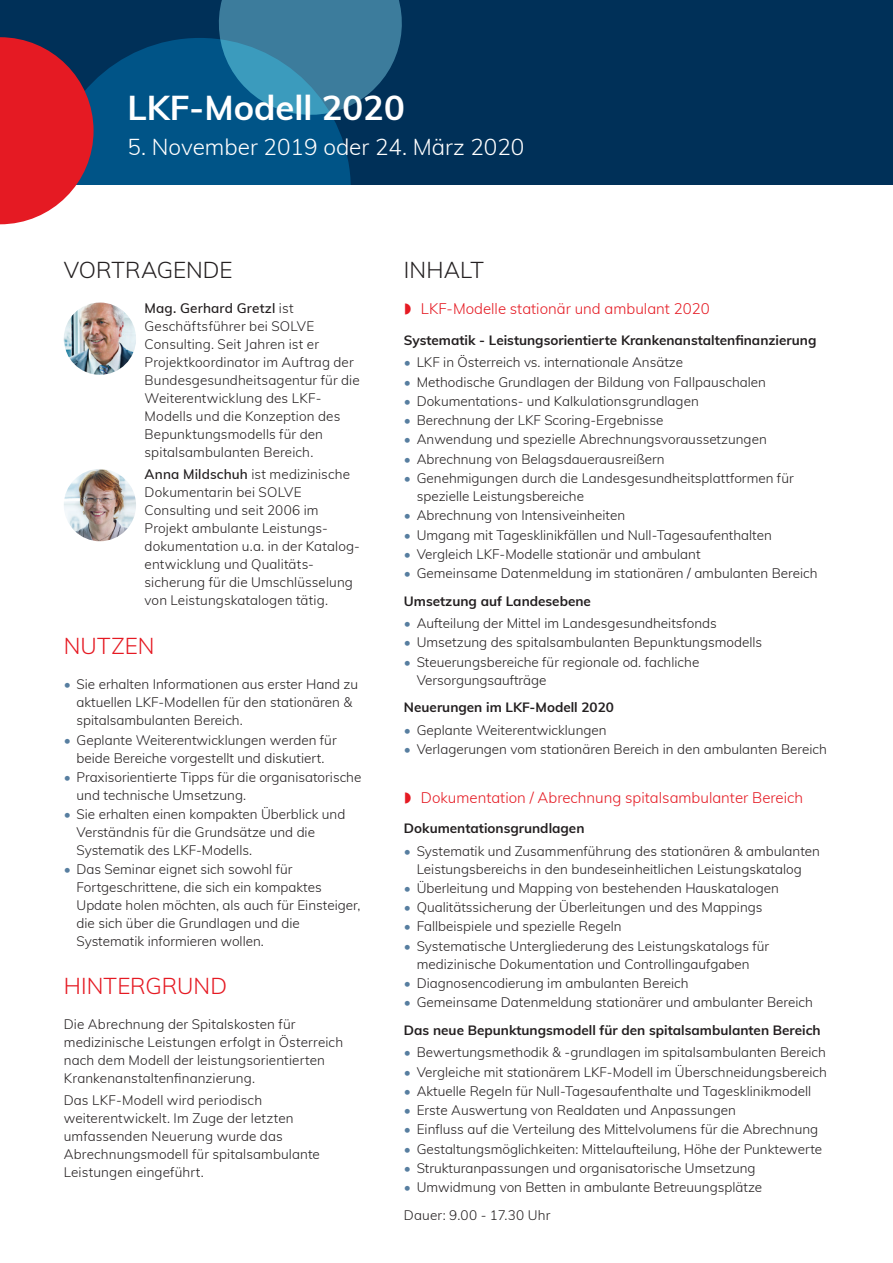
<style>
.page{position:relative;width:893px;height:1263px;background:#fff}
.page>*{position:absolute;margin:0;border:0;box-sizing:border-box;transform-origin:0 0}
.t1{font:700 34.5px "Muli";color:#fff}
.t2{font:300 22.5px "Muli";color:#fff}
.t3{font:300 22.5px "Muli";letter-spacing:.005em;color:#231f20}
.t4{font:300 22.5px "Muli";letter-spacing:.005em;color:#e51a23}
.t5{font:300 15px "Muli";color:#e51a23}
.t6{font:300 13.5px/18px "Muli";color:#231f20}
.t7{font:700 13.5px/27.8px "Muli";color:#231f20}
.s1{font-weight:600}
.s2{color:#577ea0}
.s3{font-weight:700}
.s4{font-weight:300;color:#577ea0}
.s5{font-weight:300}
</style>
<div class="page">
<div style="left:0;top:0;width:893px;height:185px;background:#003058"></div>
<svg style="left:0;top:0;width:402px;height:224px"></svg>
<img style="left:64px;top:302px;width:72px;height:73px;border-radius:36px">
<img style="left:64px;top:469px;width:72px;height:72px;border-radius:36px">
<h1 class="t1" style="left:128px;top:82px;width:279px">LKF-Modell 2020</h1>
<h2 class="t2" style="left:128px;top:131px;width:398px">5. November 2019 oder 24. März 2020</h2>
<h2 class="t3" style="left:64px;top:253px;width:94px">Vortragende</h2>
<p class="t6" style="left:145px;top:298px;width:217px"><span class="s1">Mag. Gerhard Gretzl</span> ist<br>Geschäftsführer bei SOLVE<br>Consulting. Seit Jahren ist er<br>Projektkoordinator im Auftrag der<br>Bundesgesundheitsagentur für die<br>Weiterentwicklung des LKF-<br>Modells und die Konzeption des<br>Bepunktungsmodells für den spitalsambulanten Bereich.</p>
<p class="t6" style="left:145px;top:465px;width:215px"><span class="s1">Anna Mildschuh</span> ist medizinische<br>Dokumentarin bei SOLVE<br>Consulting und seit 2006 im<br>Projekt ambulante Leistungs&shy;dokumentation u.a. in der Katalog&shy;entwicklung und Qualitäts&shy;sicherung für die Umschlüsselung von Leistungskatalogen tätig.</p>
<h2 class="t4" style="left:64px;top:630px;width:75px">Nutzen</h2>
<p class="t6" style="left:77px;top:675px;width:283px;text-indent:-13px"><span class="s2">•</span> Sie erhalten Informationen aus erster Hand zu aktuellen LKF-Modellen für den stationären &amp; spitalsambulanten Bereich.</p>
<p class="t6" style="left:64px;top:730px;width:274px;text-align:center"><span class="s2">•</span> Geplante Weiterentwicklungen werden für beide Bereiche vorgestellt und diskutiert.</p>
<p class="t6" style="left:77px;top:767px;width:286px;text-indent:-13px"><span class="s2">•</span> Praxisorientierte Tipps für die organisatorische und technische Umsetzung.</p>
<p class="t6" style="left:77px;top:805px;width:270px;text-indent:-13px"><span class="s2">•</span> Sie erhalten einen kompakten Überblick und<br>Verständnis für die Grundsätze und die<br>Systematik des LKF-Modells.</p>
<p class="t6" style="left:77px;top:860px;width:285px;text-indent:-13px"><span class="s2">•</span> Das Seminar eignet sich sowohl für Fortgeschrittene, die sich ein kompaktes Update holen möchten, als auch für Einsteiger, die sich über die Grundlagen und die Systematik informieren wollen.</p>
<h2 class="t4" style="left:64px;top:969px;width:165px">HINTERGRUND</h2>
<p class="t6" style="left:64px;top:1014px;width:281px">Die Abrechnung der Spitalskosten für medizinische Leistungen erfolgt in Österreich nach dem Modell der leistungsorientierten Krankenanstaltenfinanzierung.</p>
<p class="t6" style="left:64px;top:1091px;width:258px">Das LKF-Modell wird periodisch weiterentwickelt. Im Zuge der letzten umfassenden Neuerung wurde das Abrechnungsmodell für spitalsambulante Leistungen eingeführt.</p>
<h2 class="t3" style="left:404px;top:253px;width:81px">INHALT</h2>
<p class="t5" style="left:421px;top:298px;width:290px">LKF-Modelle stationär und ambulant 2020</p>
<p class="t7" style="left:404px;top:326px;width:414px">Systematik - Leistungsorientierte Krankenanstaltenfinanzierung</p>
<p class="t6" style="left:404px;top:353px;width:281px"><span class="s2">•</span> LKF in Österreich vs. internationale Ansätze</p>
<p class="t6" style="left:404px;top:372px;width:364px"><span class="s2">•</span> Methodische Grundlagen der Bildung von Fallpauschalen</p>
<p class="t6" style="left:404px;top:391px;width:296px"><span class="s2">•</span> Dokumentations- und Kalkulationsgrundlagen</p>
<p class="t6" style="left:404px;top:411px;width:261px"><span class="s2">•</span> Berechnung der LKF Scoring-Ergebnisse</p>
<p class="t6" style="left:404px;top:430px;width:364px"><span class="s2">•</span> Anwendung und spezielle Abrechnungsvoraussetzungen</p>
<p class="t6" style="left:404px;top:449px;width:262px"><span class="s2">•</span> Abrechnung von Belagsdauerausreißern</p>
<p class="t6" style="left:417px;top:468px;width:378px;text-indent:-13px"><span class="s2">•</span> Genehmigungen durch die Landesgesundheitsplattformen für spezielle Leistungsbereiche</p>
<p class="t6" style="left:404px;top:506px;width:223px"><span class="s2">•</span> Abrechnung von Intensiveinheiten</p>
<p class="t6" style="left:404px;top:525px;width:369px"><span class="s2">•</span> Umgang mit Tagesklinikfällen und Null-Tagesaufenthalten</p>
<p class="t6" style="left:404px;top:544px;width:298px"><span class="s2">•</span> Vergleich LKF-Modelle stationär und ambulant</p>
<p class="t6" style="left:404px;top:559px;width:415px;line-height:27.8px"><span class="s2">•</span> Gemeinsame Datenmeldung im stationären / ambulanten Bereich<br><span class="s3">Umsetzung auf Landesebene</span></p>
<p class="t6" style="left:404px;top:614px;width:314px"><span class="s2">•</span> Aufteilung der Mittel im Landesgesundheitsfonds</p>
<p class="t6" style="left:404px;top:633px;width:360px"><span class="s2">•</span> Umsetzung des spitalsambulanten Bepunktungsmodells</p>
<p class="t6" style="left:417px;top:652px;width:284px;text-indent:-13px"><span class="s2">•</span> Steuerungsbereiche für regionale od. fachliche<br>Versorgungsaufträge</p>
<p class="t7" style="left:404px;top:693px;width:211px">Neuerungen im LKF-Modell 2020</p>
<p class="t6" style="left:404px;top:720px;width:204px"><span class="s2">•</span> Geplante Weiterentwicklungen</p>
<p class="t6" style="left:404px;top:739px;width:424px"><span class="s2">•</span> Verlagerungen vom stationären Bereich in den ambulanten Bereich</p>
<p class="t5" style="left:421px;top:786px;width:384px">Dokumentation / Abrechnung spitalsambulanter Bereich</p>
<p class="t7" style="left:404px;top:814px;width:182px">Dokumentationsgrundlagen</p>
<p class="t6" style="left:404px;top:841px;width:418px;text-align:center"><span class="s2">•</span> Systematik und Zusammenführung des stationären &amp; ambulanten<br>Leistungsbereichs in den bundeseinheitlichen Leistungskatalog</p>
<p class="t6" style="left:404px;top:878px;width:376px"><span class="s2">•</span> Überleitung und Mapping von bestehenden Hauskatalogen</p>
<p class="t6" style="left:404px;top:898px;width:360px"><span class="s2">•</span> Qualitätssicherung der Überleitungen und des Mappings</p>
<p class="t6" style="left:404px;top:917px;width:219px"><span class="s2">•</span> Fallbeispiele und spezielle Regeln</p>
<p class="t6" style="left:404px;top:936px;width:367px;text-align:center"><span class="s2">•</span> Systematische Untergliederung des Leistungskatalogs für medizinische Dokumentation und Controllingaufgaben</p>
<p class="t6" style="left:404px;top:973px;width:286px"><span class="s2">•</span> Diagnosencodierung im ambulanten Bereich</p>
<p class="t7" style="left:404px;top:988px;width:418px"><span class="s4">•</span> <span class="s5">Gemeinsame Datenmeldung stationärer und ambulanter Bereich<br></span>Das neue Bepunktungsmodell für den spitalsambulanten Bereich</p>
<p class="t6" style="left:404px;top:1043px;width:423px"><span class="s2">•</span> Bewertungsmethodik &amp; -grundlagen im spitalsambulanten Bereich</p>
<p class="t6" style="left:404px;top:1062px;width:424px"><span class="s2">•</span> Vergleiche mit stationärem LKF-Modell im Überschneidungsbereich</p>
<p class="t6" style="left:404px;top:1081px;width:409px"><span class="s2">•</span> Aktuelle Regeln für Null-Tagesaufenthalte und Tagesklinikmodell</p>
<p class="t6" style="left:404px;top:1100px;width:333px"><span class="s2">•</span> Erste Auswertung von Realdaten und Anpassungen</p>
<p class="t6" style="left:404px;top:1120px;width:416px"><span class="s2">•</span> Einfluss auf die Verteilung des Mittelvolumens für die Abrechnung</p>
<p class="t6" style="left:404px;top:1139px;width:420px"><span class="s2">•</span> Gestaltungsmöglichkeiten: Mittelaufteilung, Höhe der Punktewerte</p>
<p class="t6" style="left:404px;top:1158px;width:353px"><span class="s2">•</span> Strukturanpassungen und organisatorische Umsetzung</p>
<p class="t6" style="left:404px;top:1173px;width:360px;line-height:27.8px"><span class="s2">•</span> Umwidmung von Betten in ambulante Betreuungsplätze<br>Dauer: 9.00 - 17.30 Uhr</p>
</div>
